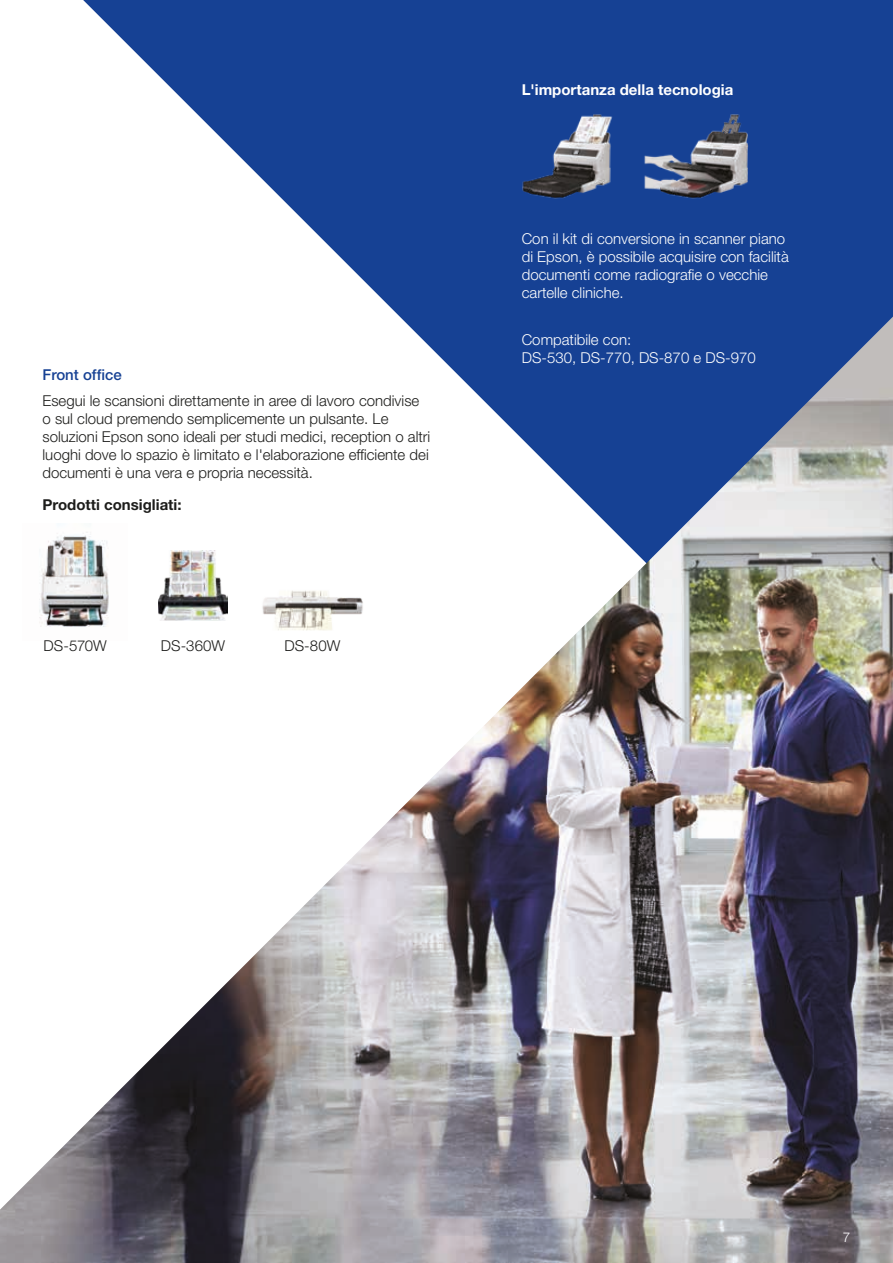
<style>
.page{position:relative;width:893px;height:1263px;background:#fff}
.page>*{position:absolute;margin:0;border:0;box-sizing:border-box;transform-origin:0 0}
.t1{font:300 15px/18px "Helvetica Neue LT Pro";color:#1d1d1b}
.t2{font:300 15px/18px "Helvetica Neue LT Pro";color:#fff}
.t3{font:700 15px "Helvetica Neue LT Pro";color:#fff}
.t4{font:700 15px "Helvetica Neue LT Pro";color:#1d1d1b}
.t5{font:500 15px "Helvetica Neue LT Pro";color:#164194}
.t6{font:300 13.5px "Helvetica Neue LT Pro";color:#fff}
</style>
<div class="page">
<svg style="left:83px;top:0;width:810px;height:317px;fill:#164194"></svg>
<img style="left:519px;top:111px;width:96px;height:92px">
<img style="left:638px;top:111px;width:121px;height:92px">
<img style="left:0;top:317px;width:893px;height:946px">
<p class="t5" style="left:43px;top:365px;width:81px">Front office</p>
<p class="t1" style="left:43px;top:391px;width:389px">Esegui le scansioni direttamente in aree di lavoro condivise o sul cloud premendo semplicemente un pulsante. Le soluzioni Epson sono ideali per studi medici, reception o altri luoghi dove lo spazio è limitato e l'elaborazione efficiente dei documenti è una vera e propria necessità.</p>
<p class="t4" style="left:43px;top:495px;width:141px">Prodotti consigliati:</p>
<p class="t1" style="left:44px;top:636px;width:65px">DS-570W</p>
<p class="t1" style="left:161px;top:636px;width:66px">DS-360W</p>
<p class="t1" style="left:284px;top:636px;width:57px">DS-80W</p>
<p class="t3" style="left:522px;top:81px;width:213px">L'importanza della tecnologia</p>
<p class="t2" style="left:522px;top:229px;width:268px">Con il kit di conversione in scanner piano di Epson, è possibile acquisire con facilità documenti come radiografie o vecchie cartelle cliniche.</p>
<p class="t2" style="left:522px;top:331px;width:235px">Compatibile con:<br>DS-530, DS-770, DS-870 e DS-970</p>
<p class="t6" style="left:843px;top:1229px;width:9px">7</p>
</div>
